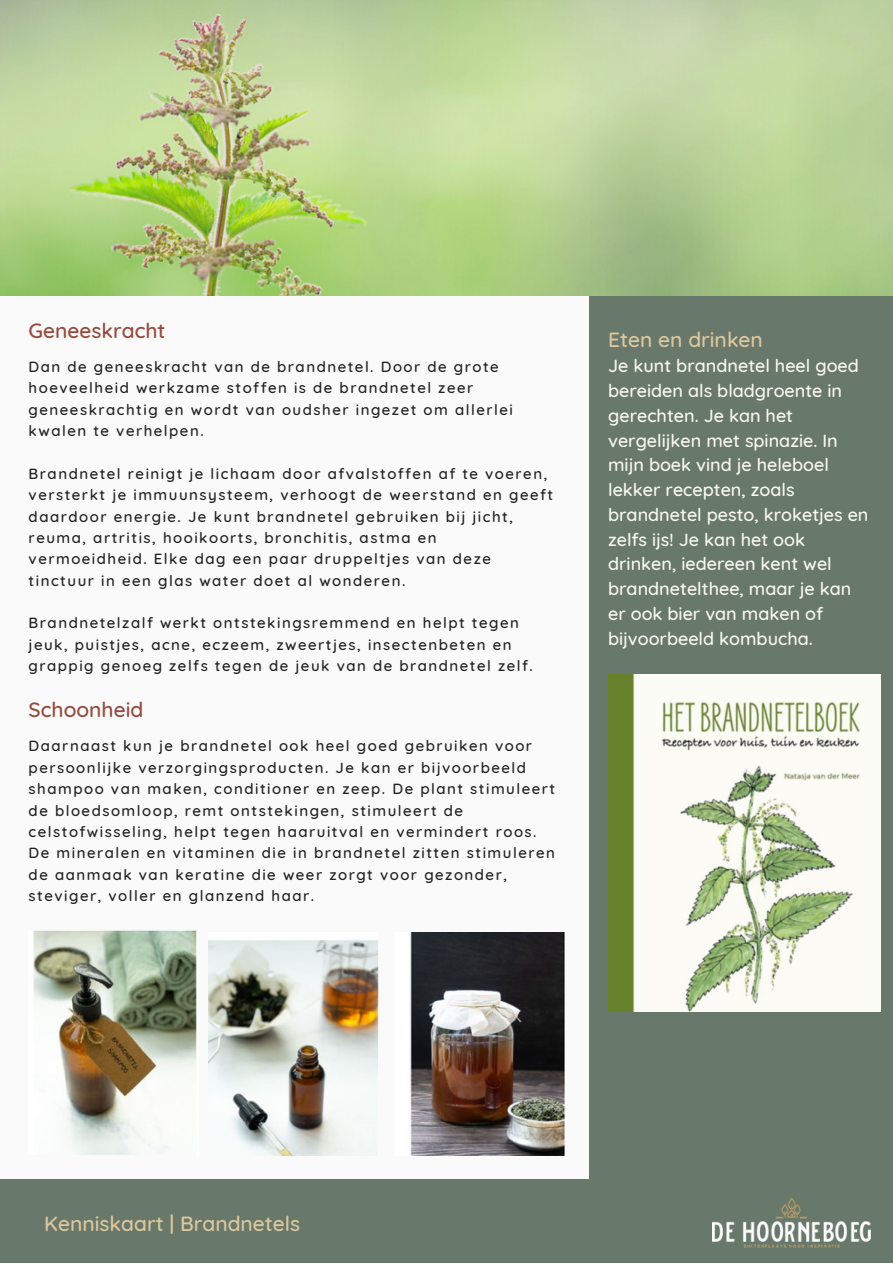
<style>
.page{position:relative;width:893px;height:1264px;background:#fff}
.page>*{position:absolute;margin:0;border:0;box-sizing:border-box;transform-origin:0 0}
.t1{font:500 21px "Quicksand";color:#ddc79d}
.t2{font:500 21px "Quicksand";color:#954a3d}
.t3{font:500 18px/24.8px "Quicksand";color:#f8f8f0}
.t4{font:500 15px/21.3px "Quicksand";letter-spacing:.1em;color:#222}
</style>
<div class="page">
<div style="left:0;top:0;width:892px;height:1262px;background:#fafafa"></div>
<div style="left:589px;top:292px;width:303px;height:896px;background:#68786b"></div>
<div style="left:0;top:1179px;width:892px;height:83px;background:#68786b"></div>
<img style="left:0;top:0;width:892px;height:296px">
<img style="left:713px;top:1198px;width:157px;height:49px">
<img style="left:608px;top:674px;width:272px;height:337px">
<img style="left:33px;top:930px;width:164px;height:224px">
<img style="left:209px;top:940px;width:169px;height:215px">
<img style="left:410px;top:932px;width:154px;height:223px">
<h1 class="t2" style="left:29px;top:317px;width:138px">Geneeskracht</h1>
<p class="t4" style="left:29px;top:356px;width:485px">Dan de geneeskracht van de brandnetel. Door de grote hoeveelheid werkzame stoffen is de brandnetel zeer geneeskrachtig en wordt van oudsher ingezet om allerlei kwalen te verhelpen.</p>
<p class="t4" style="left:29px;top:462px;width:526px">Brandnetel reinigt je lichaam door afvalstoffen af te voeren, versterkt je immuunsysteem, verhoogt de weerstand en geeft daardoor energie. Je kunt brandnetel gebruiken bij jicht, reuma, artritis, hooikoorts, bronchitis, astma en vermoeidheid. Elke dag een paar druppeltjes van deze tinctuur in een glas water doet al wonderen.</p>
<p class="t4" style="left:29px;top:612px;width:505px">Brandnetelzalf werkt ontstekingsremmend en helpt tegen jeuk, puistjes, acne, eczeem, zweertjes, insectenbeten en grappig genoeg zelfs tegen de jeuk van de brandnetel zelf.</p>
<h1 class="t2" style="left:29px;top:696px;width:116px">Schoonheid</h1>
<p class="t4" style="left:29px;top:735px;width:528px">Daarnaast kun je brandnetel ook heel goed gebruiken voor persoonlijke verzorgingsproducten. Je kan er bijvoorbeeld shampoo van maken, conditioner en zeep. De plant stimuleert de bloedsomloop, remt ontstekingen, stimuleert de celstofwisseling, helpt tegen haaruitval en vermindert roos.<br>De mineralen en vitaminen die in brandnetel zitten stimuleren de aanmaak van keratine die weer zorgt voor gezonder, steviger, voller en glanzend haar.</p>
<h1 class="t1" style="left:608px;top:325px;width:156px">Eten en drinken</h1>
<p class="t3" style="left:608px;top:353px;width:262px">Je kunt brandnetel heel goed bereiden als bladgroente in gerechten. Je kan het vergelijken met spinazie. In mijn boek vind je heleboel lekker recepten, zoals brandnetel pesto, kroketjes en zelfs ijs! Je kan het ook drinken, iedereen kent wel brandnetelthee, maar je kan er ook bier van maken of bijvoorbeeld kombucha.</p>
<h1 class="t1" style="left:44px;top:1209px;width:257px">Kenniskaart | Brandnetels</h1>
</div>
